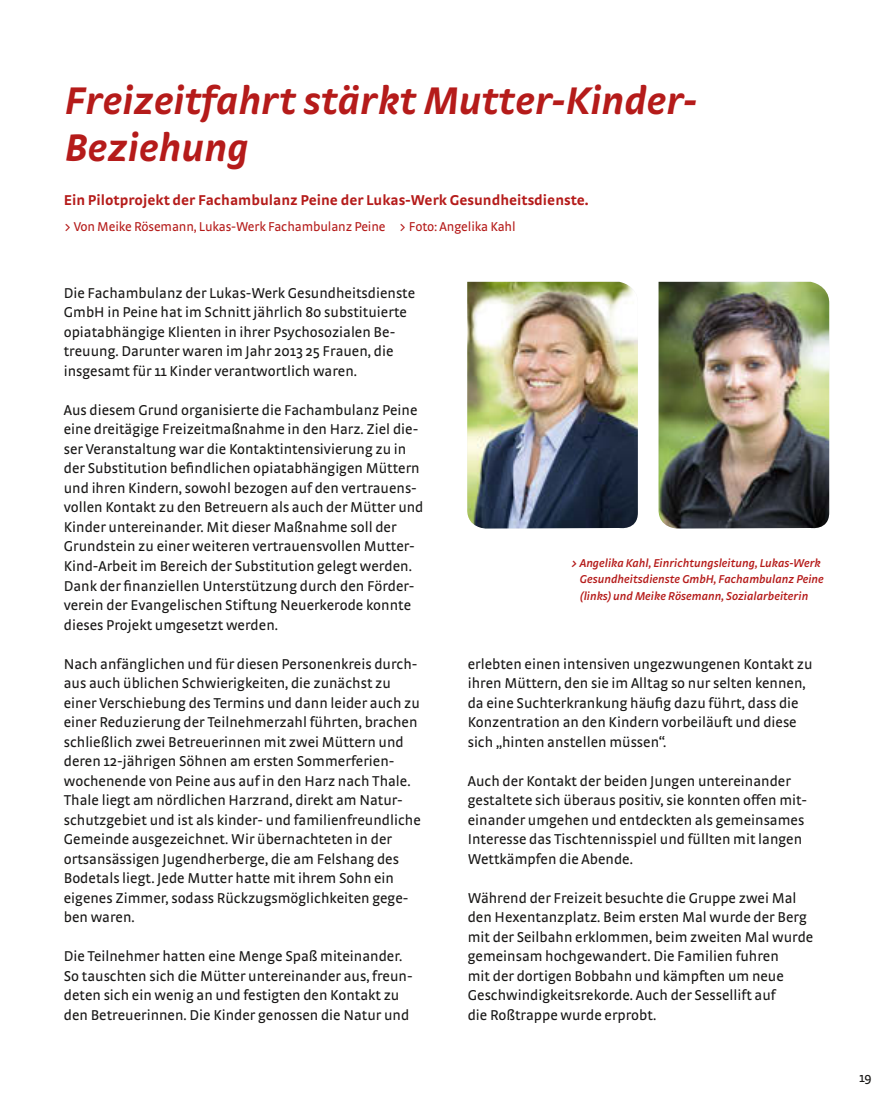
<style>
.page{position:relative;width:893px;height:1106px;background:#fff}
.page>*{position:absolute;margin:0;border:0;box-sizing:border-box;transform-origin:0 0}
.t1{font:italic 700 40.5px/46.5px "Strada OT";color:#b51b1a}
.t2{font:15px/19.5px "Strada OT";color:#181716}
.t3{font:700 15px "Strada OT";color:#b51b1a}
.t4{font:13.5px "Strada OT";letter-spacing:-.01em;color:#b51b1a}
.t5{font:13.5px "Strada OT";color:#181716}
.t6{font:italic 600 12px/16.5px "Strada OT";color:#b51b1a}
</style>
<div class="page">
<img style="left:467px;top:282px;width:171px;height:247px">
<img style="left:659px;top:282px;width:170px;height:247px">
<h1 class="t1" style="left:65px;top:77px;width:634px">Freizeitfahrt stärkt Mutter-Kinder-<br>Beziehung</h1>
<p class="t3" style="left:64px;top:191px;width:526px">Ein Pilotprojekt der Fachambulanz Peine der Lukas-Werk Gesundheitsdienste.</p>
<p class="t4" style="left:64px;top:219px;width:453px">&gt; Von Meike Rösemann, Lukas-Werk Fachambulanz Peine &gt; Foto: Angelika Kahl</p>
<p class="t2" style="left:64px;top:283px;width:353px">Die Fachambulanz der Lukas-Werk Gesundheitsdienste GmbH in Peine hat im Schnitt jährlich 80 substituierte opiatabhängige Klienten in ihrer Psychosozialen Be&shy;treuung. Darunter waren im Jahr 2013 25 Frauen, die insgesamt für 11 Kinder verantwortlich waren.</p>
<p class="t2" style="left:64px;top:400px;width:361px">Aus diesem Grund organisierte die Fachambulanz Peine eine dreitägige Freizeitmaßnahme in den Harz. Ziel die&shy;ser Veranstaltung war die Kontaktintensivierung zu in der Substitution befindlichen opiatabhängigen Müttern und ihren Kindern, sowohl bezogen auf den vertrauens&shy;vollen Kontakt zu den Betreuern als auch der Mütter und Kinder untereinander. Mit dieser Maßnahme soll der Grundstein zu einer weiteren vertrauensvollen Mutter-Kind-Arbeit im Bereich der Substitution gelegt werden.<br>Dank der finanziellen Unterstützung durch den Förder&shy;verein der Evangelischen Stiftung Neuerkerode konnte dieses Projekt umgesetzt werden.</p>
<p class="t2" style="left:64px;top:654px;width:359px">Nach anfänglichen und für diesen Personenkreis durch&shy;aus auch üblichen Schwierigkeiten, die zunächst zu einer Verschiebung des Termins und dann leider auch zu einer Reduzierung der Teilnehmerzahl führten, brachen schließlich zwei Betreuerinnen mit zwei Müttern und deren 12-jährigen Söhnen am ersten Sommerferien&shy;wochenende von Peine aus auf in den Harz nach Thale.<br>Thale liegt am nördlichen Harzrand, direkt am Natur&shy;schutzgebiet und ist als kinder- und familienfreundliche Gemeinde ausgezeichnet. Wir übernachteten in der ortsansässigen Jugendherberge, die am Felshang des Bodetals liegt. Jede Mutter hatte mit ihrem Sohn ein eigenes Zimmer, sodass Rückzugsmöglichkeiten gege&shy;ben waren.</p>
<p class="t2" style="left:64px;top:946px;width:350px">Die Teilnehmer hatten eine Menge Spaß miteinander.<br>So tauschten sich die Mütter untereinander aus, freun&shy;deten sich ein wenig an und festigten den Kontakt zu den Betreuerinnen. Die Kinder genossen die Natur und</p>
<p class="t6" style="left:580px;top:554px;width:246px;text-indent:-9px">&gt; Angelika Kahl, Einrichtungsleitung, Lukas-Werk<br>Gesundheitsdienste GmbH, Fachambulanz Peine (links) und Meike Rösemann, Sozialarbeiterin</p>
<p class="t2" style="left:468px;top:654px;width:346px">erlebten einen intensiven ungezwungenen Kontakt zu ihren Müttern, den sie im Alltag so nur selten kennen, da eine Suchterkrankung häufig dazu führt, dass die Konzentration an den Kindern vorbeiläuft und diese sich „hinten anstellen müssen“.</p>
<p class="t2" style="left:468px;top:771px;width:341px">Auch der Kontakt der beiden Jungen untereinander gestaltete sich überaus positiv, sie konnten offen mit&shy;einander umgehen und entdeckten als gemeinsames Interesse das Tischtennisspiel und füllten mit langen Wettkämpfen die Abende.</p>
<p class="t2" style="left:468px;top:888px;width:347px">Während der Freizeit besuchte die Gruppe zwei Mal den Hexentanzplatz. Beim ersten Mal wurde der Berg mit der Seilbahn erklommen, beim zweiten Mal wurde gemeinsam hochgewandert. Die Familien fuhren<br>mit der dortigen Bobbahn und kämpften um neue Geschwindigkeitsrekorde. Auch der Sessellift auf<br>die Roßtrappe wurde erprobt.</p>
<p class="t5" style="left:859px;top:1070px;width:14px">19</p>
</div>
